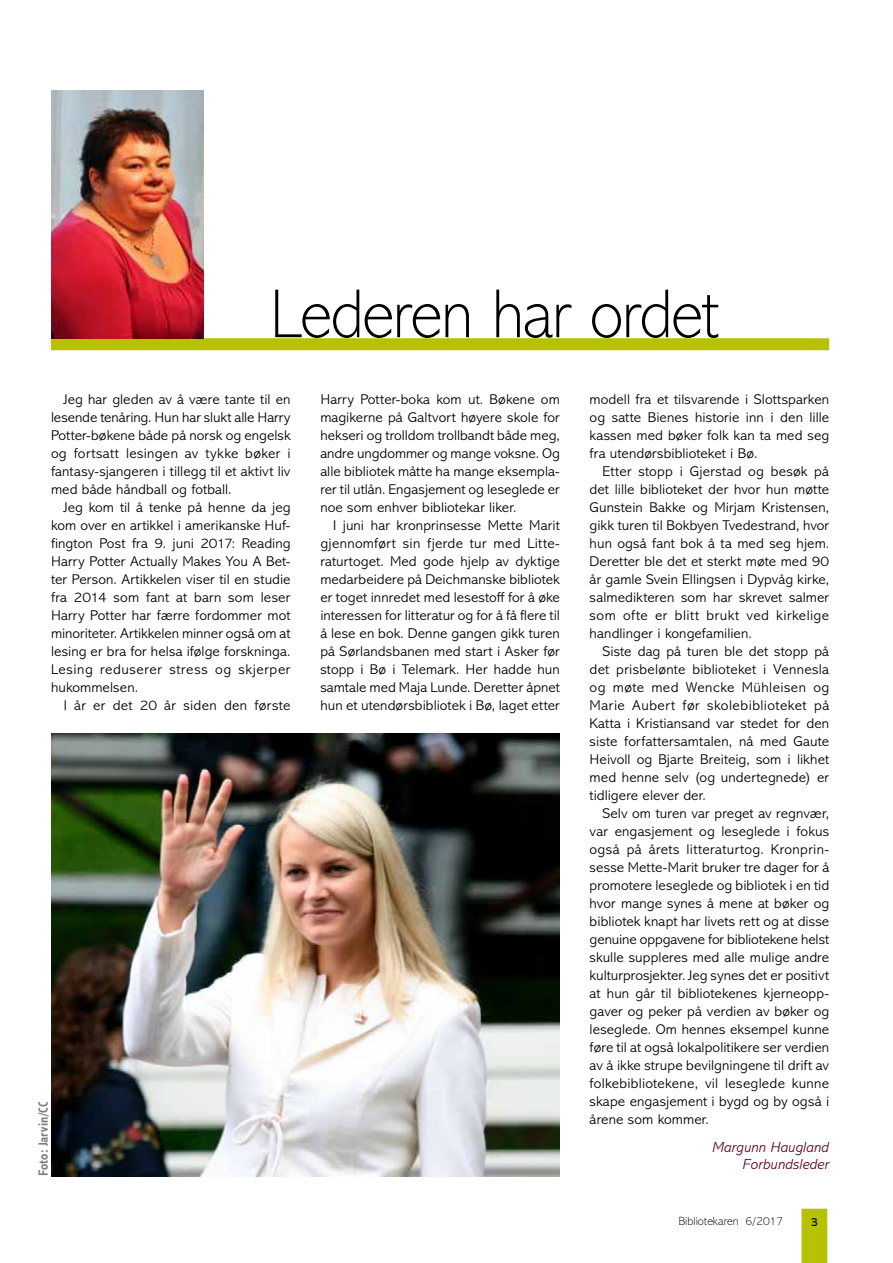
<style>
.page{position:relative;width:893px;height:1263px;background:#fff}
.page>*{position:absolute;margin:0;border:0;box-sizing:border-box;transform-origin:0 0}
.t1{font:200 69.75px "Abadi MT Std";letter-spacing:-.015em;color:#000;scale:.95 1}
.t2{font:italic 300 14.7px/17.7px "Abadi MT Std";letter-spacing:.005em;color:#5c0020;text-align:right}
.t3{font:300 14.25px/18px "Abadi MT Std";letter-spacing:.005em;color:#000;text-align:justify}
.t4{font:300 14.25px "Abadi MT Std";letter-spacing:.025em;color:#000}
.t5{font:700 condensed 13.5px "Abadi MT Std";letter-spacing:.01em;color:#000}
.t6{font:200 12px "Abadi MT Std";color:#000}
.t7{font:12px "Abadi MT Std";color:#000}
</style>
<div class="page">
<svg style="left:801px;top:1209px;width:26px;height:54px"></svg>
<div style="left:51px;top:338px;width:778px;height:12px;background:#b6c200"></div>
<img style="left:51px;top:91px;width:153px;height:247px">
<img style="left:51px;top:733px;width:509px;height:443px">
<h1 class="t1" style="left:270px;top:276px;width:475px">Lederen har ordet</h1>
<p class="t3" style="left:51px;top:390px;width:241px;text-indent:13px">Jeg har gleden av å være tante til en lesende tenåring. Hun har slukt alle Harry Potter-bøkene både på norsk og engelsk og fortsatt lesingen av tykke bøker i fantasy-sjangeren i tillegg til et aktivt liv med både håndball og fotball.</p>
<p class="t3" style="left:51px;top:498px;width:241px;text-indent:13px">Jeg kom til å tenke på henne da jeg kom over en artikkel i amerikanske Huf&shy;fington Post fra 9. juni 2017: Reading Harry Potter Actually Makes You A Bet&shy;ter Person. Artikkelen viser til en studie fra 2014 som fant at barn som leser Harry Potter har færre fordommer mot minoriteter. Artikkelen minner også om at lesing er bra for helsa ifølge forskninga.<br>Lesing reduserer stress og skjerper hukommelsen.</p>
<p class="t4" style="left:64px;top:697px;width:228px">I år er det 20 år siden den første</p>
<p class="t5" style="left:36px;top:1176px;width:76px;rotate:-90deg">Foto: Jarvin/CC</p>
<p class="t3" style="left:320px;top:390px;width:241px">Harry Potter-boka kom ut. Bøkene om magikerne på Galtvort høyere skole for hekseri og trolldom trollbandt både meg, andre ungdommer og mange voksne. Og alle bibliotek måtte ha mange eksempla&shy;rer til utlån. Engasjement og leseglede er noe som enhver bibliotekar liker.</p>
<p class="t3" style="left:320px;top:516px;width:241px;text-indent:13px">I juni har kronprinsesse Mette Marit gjennomført sin fjerde tur med Litte&shy;raturtoget. Med gode hjelp av dyktige medarbeidere på Deichmanske bibliotek er toget innredet med lesestoff for å øke interessen for litteratur og for å få flere til å lese en bok. Denne gangen gikk turen på Sørlandsbanen med start i Asker før stopp i Bø i Telemark. Her hadde hun samtale med Maja Lunde. Deretter åpnet hun et utendørsbibliotek i Bø, laget etter</p>
<p class="t3" style="left:590px;top:390px;width:241px">modell fra et tilsvarende i Slottsparken og satte Bienes historie inn i den lille kassen med bøker folk kan ta med seg fra utendørsbiblioteket i Bø.</p>
<p class="t3" style="left:590px;top:462px;width:241px;text-indent:13px">Etter stopp i Gjerstad og besøk på det lille biblioteket der hvor hun møtte Gunstein Bakke og Mirjam Kristensen, gikk turen til Bokbyen Tvedestrand, hvor hun også fant bok å ta med seg hjem.<br>Deretter ble det et sterkt møte med 90 år gamle Svein Ellingsen i Dypvåg kirke, salmedikteren som har skrevet salmer som ofte er blitt brukt ved kirkelige handlinger i kongefamilien.</p>
<p class="t3" style="left:590px;top:642px;width:241px;text-indent:13px">Siste dag på turen ble det stopp på det prisbelønte biblioteket i Vennesla og møte med Wencke Mühleisen og Marie Aubert før skolebiblioteket på Katta i Kristiansand var stedet for den siste forfattersamtalen, nå med Gaute Heivoll og Bjarte Breiteig, som i likhet med henne selv (og undertegnede) er tidligere elever der.</p>
<p class="t3" style="left:590px;top:804px;width:241px;text-indent:13px">Selv om turen var preget av regnvær, var engasjement og leseglede i fokus også på årets litteraturtog. Kronprin&shy;sesse Mette-Marit bruker tre dager for å promotere leseglede og bibliotek i en tid hvor mange synes å mene at bøker og bibliotek knapt har livets rett og at disse genuine oppgavene for bibliotekene helst skulle suppleres med alle mulige andre kulturprosjekter. Jeg synes det er positivt at hun går til bibliotekenes kjerneopp&shy;gaver og peker på verdien av bøker og leseglede. Om hennes eksempel kunne føre til at også lokalpolitikere ser verdien av å ikke strupe bevilgningene til drift av folkebibliotekene, vil leseglede kunne skape engasjement i bygd og by også i årene som kommer.</p>
<p class="t2" style="left:712px;top:1138px;width:118px">Margunn Haugland<br>Forbundsleder</p>
<p class="t6" style="left:678px;top:1215px;width:106px">Bibliotekaren 6/2017</p>
<p class="t7" style="left:811px;top:1215px;width:9px">3</p>
</div>
